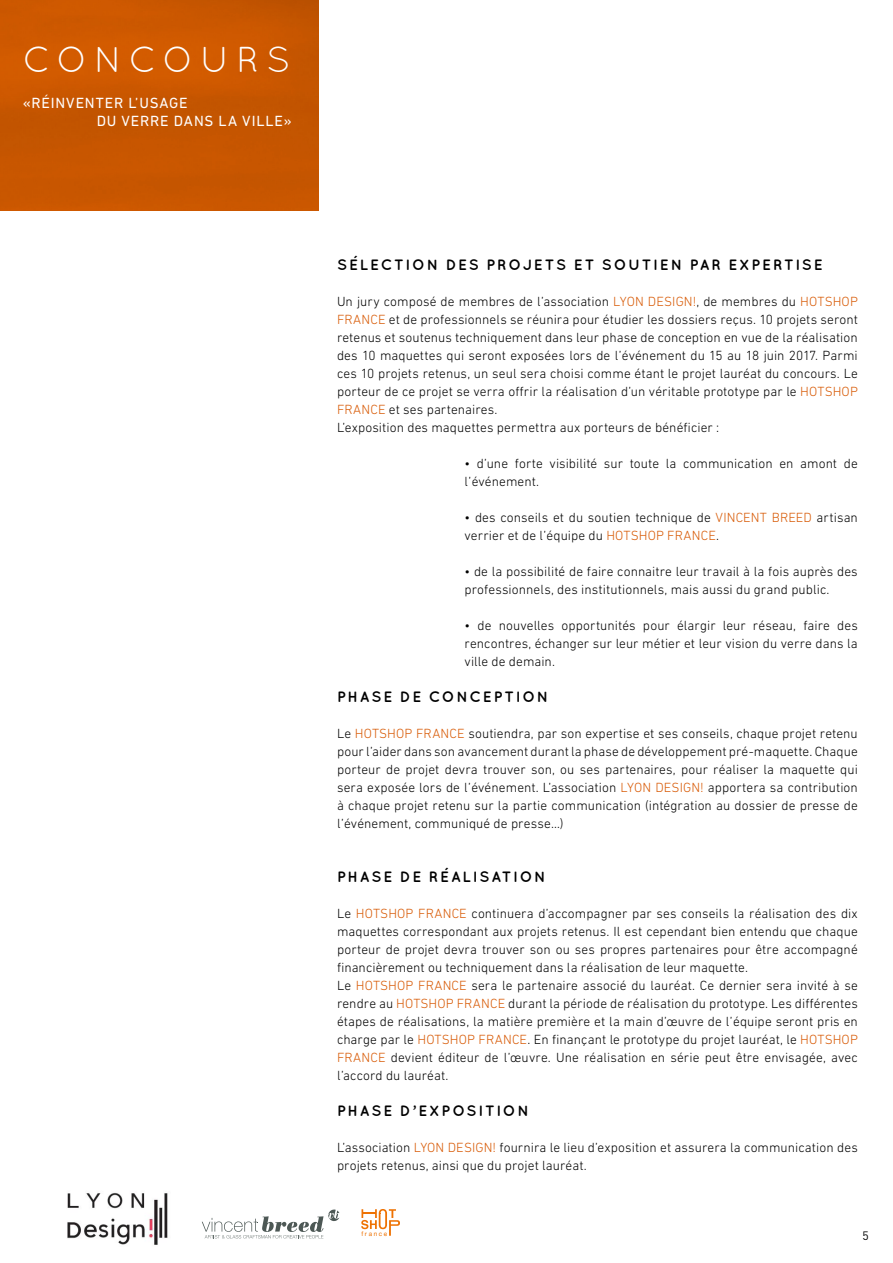
<style>
.page{position:relative;width:893px;height:1263px;background:#fff}
.page>*{position:absolute;margin:0;border:0;box-sizing:border-box;transform-origin:0 0}
.t1{font:36px "Quicksand";letter-spacing:.195em;color:#fff}
.t2{font:27px "Quicksand";letter-spacing:.195em;color:#fff}
.t3{font:700 15px "Quicksand";letter-spacing:.125em;color:#000}
.t4{font:15px "DIN Next LT Pro";letter-spacing:.055em;color:#fff}
.t5{font:300 13.5px/18px "DIN Next LT Pro";letter-spacing:.005em;color:#000;text-align:justify}
.t6{font:12px "DIN";color:#000}
.t7{font:6.45px "Helvetica Neue";letter-spacing:.25em;color:#ee7203}
.s1{color:#d85b07}
</style>
<div class="page">
<svg style="left:361px;top:1209px;width:39px;height:27px"></svg>
<svg style="left:202px;top:1209px;width:137px;height:29px"></svg>
<img style="left:67px;top:1192px;width:101px;height:53px">
<img style="left:0;top:0;width:318px;height:211px">
<p class="t1" style="left:23px;top:39px;width:269px">CONCOURS</p>
<p class="t4" style="left:23px;top:94px;width:167px">«RÉINVENTER L’USAGE</p>
<p class="t4" style="left:97px;top:112px;width:197px">DU VERRE DANS LA VILLE»</p>
<h2 class="t2" style="left:38px;top:83px;width:203px">CONCOURS</h2>
<p class="t3" style="left:337px;top:256px;width:487px">SÉLECTION DES PROJETS ET SOUTIEN PAR EXPERTISE</p>
<p class="t5" style="left:337px;top:292px;width:522px">Un jury composé de membres de l’association <span class="s1">LYON DESIGN!</span>, de membres du <span class="s1">HOTSHOP FRANCE</span> et de professionnels se réunira pour étudier les dossiers reçus. 10 projets seront retenus et soutenus techniquement dans leur phase de conception en vue de la réalisation des 10 maquettes qui seront exposées lors de l’événement du 15 au 18 juin 2017. Parmi ces 10 projets retenus, un seul sera choisi comme étant le projet lauréat du concours. Le porteur de ce projet se verra offrir la réalisation d’un véritable prototype par le <span class="s1">HOTSHOP FRANCE</span> et ses partenaires.</p>
<p class="t5" style="left:337px;top:418px;width:384px">L’exposition des maquettes permettra aux porteurs de bénéficier :</p>
<p class="t5" style="left:465px;top:454px;width:395px">• d’une forte visibilité sur toute la communication en amont de l’événement.</p>
<p class="t5" style="left:465px;top:508px;width:395px">• des conseils et du soutien technique de <span class="s1">VINCENT BREED</span> artisan verrier et de l’équipe du <span class="s1">HOTSHOP FRANCE</span>.</p>
<p class="t5" style="left:465px;top:562px;width:395px">• de la possibilité de faire connaitre leur travail à la fois auprès des professionnels, des institutionnels, mais aussi du grand public.</p>
<p class="t5" style="left:465px;top:616px;width:395px">• de nouvelles opportunités pour élargir leur réseau, faire des rencontres, échanger sur leur métier et leur vision du verre dans la ville de demain.</p>
<p class="t3" style="left:337px;top:688px;width:213px">PHASE DE CONCEPTION</p>
<p class="t5" style="left:337px;top:724px;width:522px">Le <span class="s1">HOTSHOP FRANCE</span> soutiendra, par son expertise et ses conseils, chaque projet retenu pour l’aider dans son avancement durant la phase de développement pré-maquette. Chaque porteur de projet devra trouver son, ou ses partenaires, pour réaliser la maquette qui sera exposée lors de l’événement. L’association <span class="s1">LYON DESIGN!</span> apportera sa contribution à chaque projet retenu sur la partie communication (intégration au dossier de presse de l’événement, communiqué de presse…)</p>
<p class="t3" style="left:337px;top:868px;width:210px">PHASE DE RÉALISATION</p>
<p class="t5" style="left:337px;top:904px;width:522px">Le <span class="s1">HOTSHOP FRANCE</span> continuera d’accompagner par ses conseils la réalisation des dix maquettes correspondant aux projets retenus. Il est cependant bien entendu que chaque porteur de projet devra trouver son ou ses propres partenaires pour être accompagné financièrement ou techniquement dans la réalisation de leur maquette.</p>
<p class="t5" style="left:337px;top:976px;width:522px">Le <span class="s1">HOTSHOP FRANCE</span> sera le partenaire associé du lauréat. Ce dernier sera invité à se rendre au <span class="s1">HOTSHOP FRANCE</span> durant la période de réalisation du prototype. Les différentes étapes de réalisations, la matière première et la main d’œuvre de l’équipe seront pris en charge par le <span class="s1">HOTSHOP FRANCE</span>. En finançant le prototype du projet lauréat, le <span class="s1">HOTSHOP FRANCE</span> devient éditeur de l’œuvre. Une réalisation en série peut être envisagée, avec l’accord du lauréat.</p>
<p class="t3" style="left:337px;top:1102px;width:193px">PHASE D’EXPOSITION</p>
<p class="t5" style="left:337px;top:1138px;width:522px">L’association <span class="s1">LYON DESIGN!</span> fournira le lieu d’exposition et assurera la communication des projets retenus, ainsi que du projet lauréat.</p>
<p class="t7" style="left:361px;top:1229px;width:27px">france</p>
<p class="t6" style="left:863px;top:1228px;width:8px">5</p>
</div>
